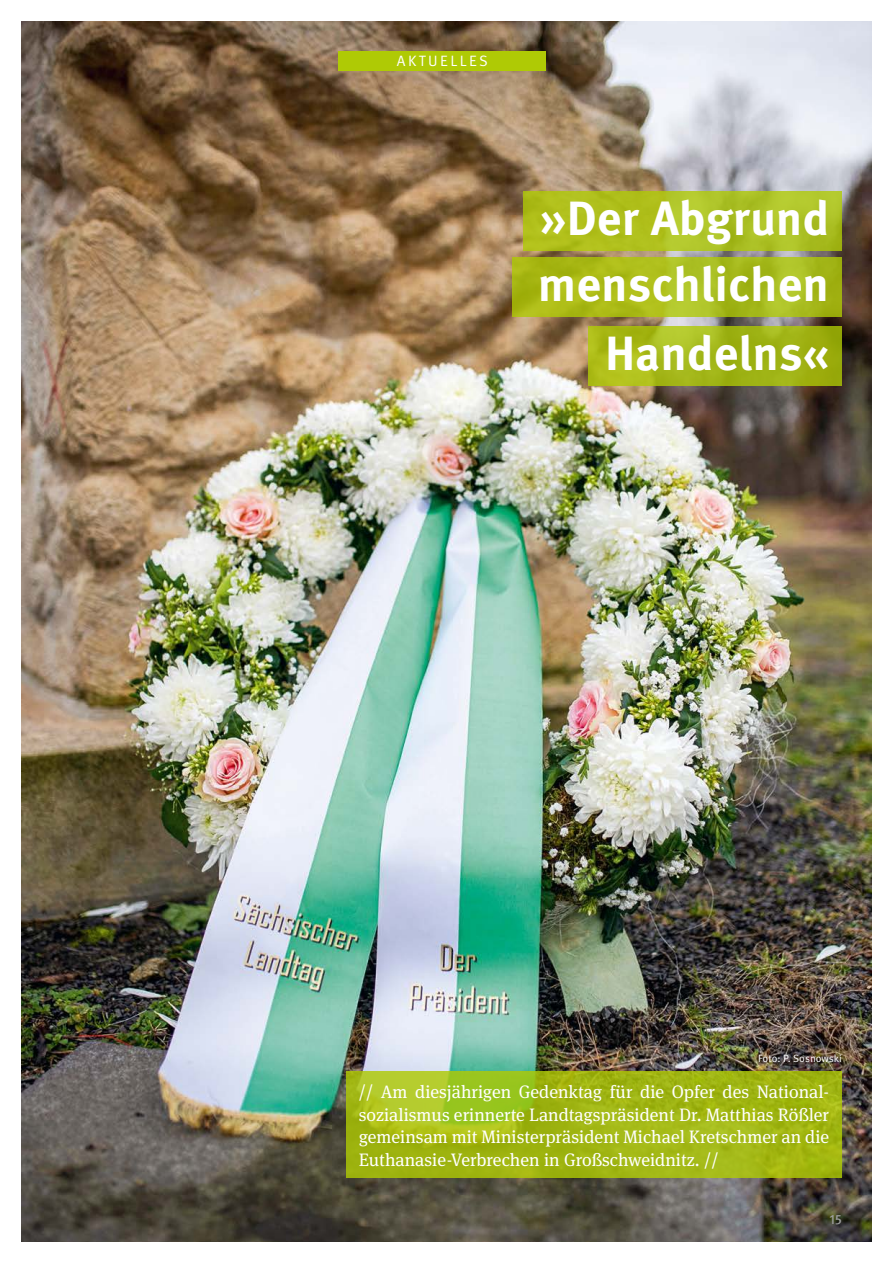
<style>
.page{position:relative;width:893px;height:1263px;background:#fff}
.page>*{position:absolute;margin:0;border:0;box-sizing:border-box;transform-origin:0 0}
.t1{font:700 48px/67.5px "Meta Pro";color:#fff;text-align:right}
.t2{font:18px/22.5px "Meta Serif Pro";color:#fff;text-align:justify}
.t3{font:15px "Meta Pro Norm";letter-spacing:.16em;color:#fff}
.t4{font:500 13.5px "Meta Pro";color:#9c9d9d}
.t5{font:10.5px "Meta Pro Norm";letter-spacing:-.005em;color:#fff}
</style>
<div class="page">
<img style="left:21px;top:21px;width:851px;height:1221px">
<svg style="left:346px;top:1072px;width:496px;height:106px;background:#a1b815"></svg>
<svg style="left:523px;top:191px;width:319px;height:60px;background:#aec121"></svg>
<svg style="left:512px;top:258px;width:330px;height:59px;background:#aabb1b"></svg>
<svg style="left:589px;top:326px;width:253px;height:60px;background:#a3b616"></svg>
<div style="left:338px;top:51px;width:208px;height:20px;background:#afca05"></div>
<p class="t3" style="left:397px;top:50px;width:92px">AKTUELLES</p>
<h1 class="t1" style="left:538px;top:181px;width:293px">»Der Abgrund menschlichen<br>Handelns«</h1>
<p class="t5" style="left:758px;top:1051px;width:85px">Foto: P. Sosnowski</p>
<p class="t2" style="left:359px;top:1080px;width:472px">// Am diesjährigen Gedenktag für die Opfer des National&shy;sozialismus erinnerte Landtagspräsident Dr. Matthias Rößler gemeinsam mit Ministerpräsident Michael Kretschmer an die Euthanasie-Verbrechen in Großschweidnitz. //</p>
<p class="t4" style="left:829px;top:1209px;width:14px">15</p>
</div>
